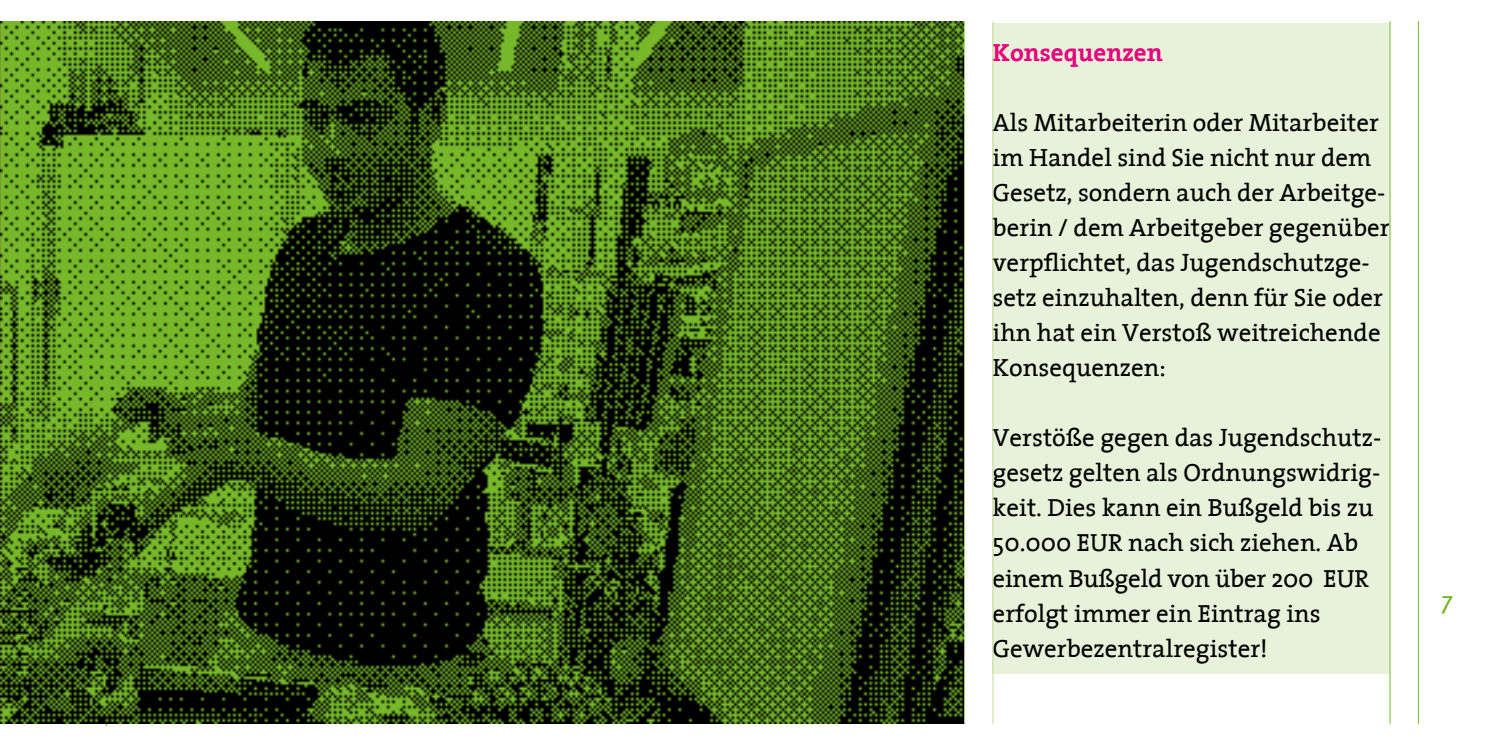
<style>
.page{position:relative;width:1489px;height:745px;background:#fff}
.page>*{position:absolute;margin:0;border:0;box-sizing:border-box;transform-origin:0 0}
.t1{font:25px/35px "The Serif 5";color:#000}
.t2{font:700 25px "The Serif 7";color:#e6007d}
.t3{font:italic 25px "The Sans 5";color:#76b82a}
</style>
<div class="page">
<div style="left:992px;top:23px;width:397px;height:650px;background:#e8f1da"></div>
<hr style="left:106px;top:23px;width:1px;height:702px;background:#76b82a">
<img style="left:0;top:21px;width:964px;height:702px">
<hr style="left:1417px;top:21px;width:1px;height:702px;background:#76b82a">
<hr style="left:1389px;top:21px;width:1px;height:702px;background:#76b82a">
<hr style="left:992px;top:21px;width:1px;height:702px;background:#c4db9b">
<hr style="left:964px;top:21px;width:1px;height:702px;background:#c4db9b">
<p class="t2" style="left:992px;top:31px;width:172px">Konsequenzen</p>
<p class="t1" style="left:992px;top:104px;width:398px">Als Mitarbeiterin oder Mitarbeiter im Handel sind Sie nicht nur dem<br>Gesetz, sondern auch der Arbeitge&shy;berin / dem Arbeitgeber gegenüber verpflichtet, das Jugendschutzge&shy;setz einzuhalten, denn für Sie oder ihn hat ein Verstoß weitreichende<br>Konsequenzen:</p>
<p class="t1" style="left:992px;top:419px;width:390px">Verstöße gegen das Jugendschutz&shy;gesetz gelten als Ordnungswidrig&shy;keit. Dies kann ein Bußgeld bis zu<br>50.000 EUR nach sich ziehen. Ab einem Bußgeld von über 200 EUR erfolgt immer ein Eintrag ins<br>Gewerbezentralregister!</p>
<p class="t3" style="left:1440px;top:579px;width:13px">7</p>
</div>
